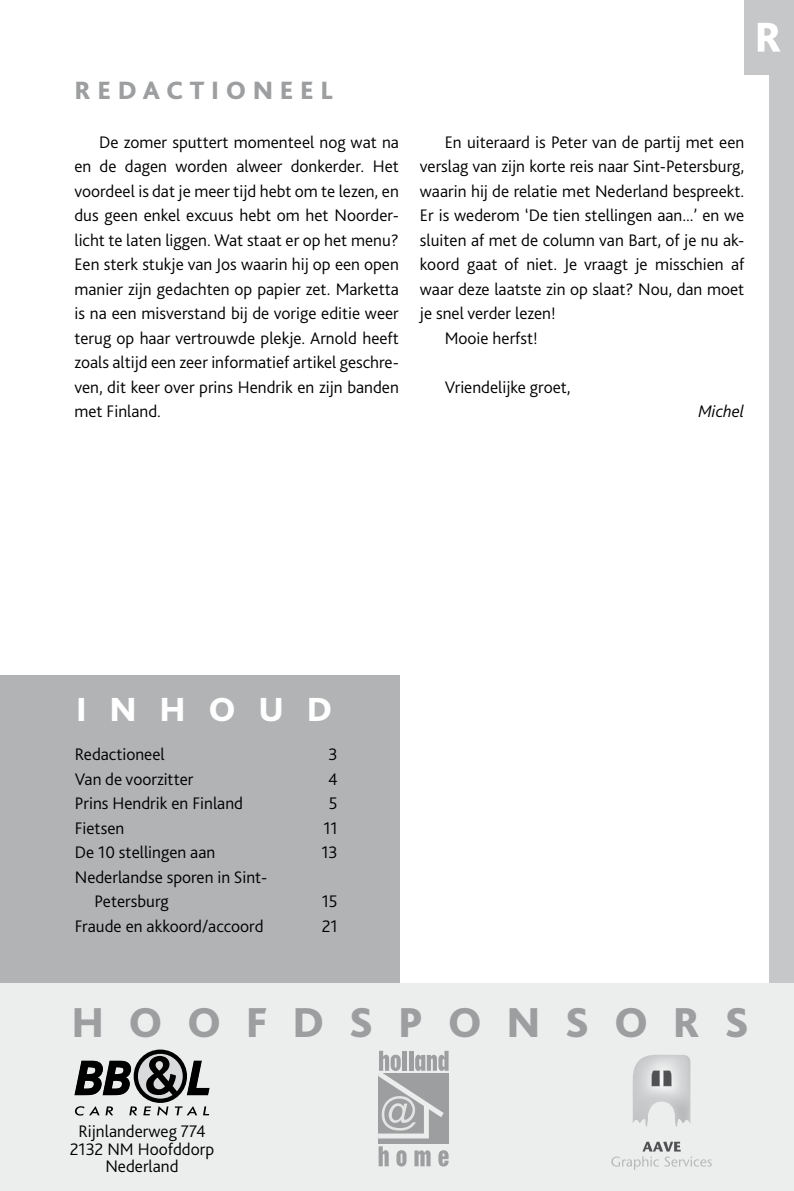
<style>
.page{position:relative;width:794px;height:1191px;background:#fff}
.page>*{position:absolute;margin:0;border:0;box-sizing:border-box;transform-origin:0 0}
.t1{font:800 43.75px "Bliss 2";letter-spacing:.56em;color:#9c9e9f}
.t2{font:800 35px "Bliss 2";letter-spacing:.65em;color:#fff}
.t3{font:800 26.25px "Bliss 2";letter-spacing:.25em;color:#9c9e9f}
.t4{font:300 17.5px/24.5px "Bliss 2";color:#000;text-align:justify}
.t5{font:italic 300 17.5px "Bliss 2";color:#000}
</style>
<div class="page">
<div style="left:769px;top:0;width:25px;height:1191px;background:#c6c7c8"></div>
<div style="left:0;top:675px;width:399px;height:315px;background:#b1b3b4"></div>
<div style="left:0;top:983px;width:794px;height:208px;background:#eceded"></div>
<svg style="left:136px;top:1051px;width:49px;height:49px"></svg>
<div style="left:134px;top:1049px;width:53px;height:54px;border:4px solid #000;border-radius:50%"></div>
<svg style="left:146px;top:1056px;width:31px;height:39px"></svg>
<svg style="left:143px;top:1106px;width:8px;height:9px"></svg>
<svg style="left:157px;top:1106px;width:11px;height:9px"></svg>
<svg style="left:175px;top:1106px;width:22px;height:9px"></svg>
<svg style="left:203px;top:1106px;width:6px;height:9px"></svg>
<svg style="left:74px;top:1060px;width:63px;height:56px"></svg>
<svg style="left:185px;top:1060px;width:25px;height:36px"></svg>
<div style="left:744px;top:0;width:50px;height:74px;background:#c6c7c8"></div>
<svg style="left:757px;top:23px;width:23px;height:29px"></svg>
<svg style="left:378px;top:1146px;width:11px;height:20px"></svg>
<svg style="left:396px;top:1150px;width:10px;height:16px"></svg>
<svg style="left:414px;top:1150px;width:16px;height:16px"></svg>
<svg style="left:438px;top:1150px;width:10px;height:16px"></svg>
<div style="left:378px;top:1073px;width:70px;height:70px;background:linear-gradient(to right,#9c9e9f,#9c9e9f)"></div>
<svg style="left:378px;top:1050px;width:70px;height:88px"></svg>
<img style="left:633px;top:1055px;width:57px;height:72px">
<svg style="left:651px;top:1070px;width:21px;height:16px"></svg>
<svg style="left:611px;top:1141px;width:101px;height:29px"></svg>
<h3 class="t3" style="left:74px;top:74px;width:260px">REDACTIONEEL</h3>
<p class="t4" style="left:74px;top:129px;width:326px;text-indent:25px">De zomer sputtert momenteel nog wat na en de dagen worden alweer donkerder. Het voordeel is dat je meer tijd hebt om te lezen, en dus geen enkel excuus hebt om het Noorder&shy;licht te laten liggen. Wat staat er op het menu?<br>Een sterk stukje van Jos waarin hij op een open manier zijn gedachten op papier zet. Marketta is na een misverstand bij de vorige editie weer terug op haar vertrouwde plekje. Arnold heeft zoals altijd een zeer informatief artikel geschre&shy;ven, dit keer over prins Hendrik en zijn banden met Finland.</p>
<p class="t4" style="left:445px;top:129px;width:301px">En uiteraard is Peter van de partij met een</p>
<p class="t4" style="left:420px;top:154px;width:326px">verslag van zijn korte reis naar Sint-Petersburg,</p>
<p class="t4" style="left:420px;top:178px;width:326px">waarin hij de relatie met Nederland bespreekt.</p>
<p class="t4" style="left:420px;top:203px;width:326px">Er is wederom ‘De tien stellingen aan...’ en we</p>
<p class="t4" style="left:420px;top:227px;width:326px">sluiten af met de column van Bart, of je nu ak-</p>
<p class="t4" style="left:420px;top:252px;width:326px">koord gaat of niet. Je vraagt je misschien af</p>
<p class="t4" style="left:420px;top:276px;width:326px">waar deze laatste zin op slaat? Nou, dan moet</p>
<p class="t4" style="left:420px;top:301px;width:137px">je snel verder lezen!</p>
<p class="t4" style="left:445px;top:325px;width:95px">Mooie herfst!</p>
<p class="t4" style="left:445px;top:374px;width:127px">Vriendelijke groet,</p>
<p class="t5" style="left:698px;top:400px;width:47px">Michel</p>
<h2 class="t2" style="left:76px;top:688px;width:258px">INHOUD</h2>
<p class="t4" style="left:75px;top:742px;width:91px">Redactioneel</p>
<p class="t4" style="left:328px;top:742px;width:11px">3</p>
<p class="t4" style="left:75px;top:766px;width:120px">Van de voorzitter</p>
<p class="t4" style="left:328px;top:766px;width:11px">4</p>
<p class="t4" style="left:75px;top:791px;width:170px">Prins Hendrik en Finland</p>
<p class="t4" style="left:329px;top:791px;width:10px">5</p>
<p class="t4" style="left:75px;top:815px;width:51px">Fietsen</p>
<p class="t4" style="left:323px;top:815px;width:16px">11</p>
<p class="t4" style="left:75px;top:840px;width:142px">De 10 stellingen aan</p>
<p class="t4" style="left:321px;top:840px;width:18px">13</p>
<p class="t4" style="left:95px;top:864px;width:174px;text-indent:-20px">Nederlandse sporen in Sint-<br>Petersburg</p>
<p class="t4" style="left:322px;top:889px;width:18px">15</p>
<p class="t4" style="left:75px;top:913px;width:190px">Fraude en akkoord/accoord</p>
<p class="t4" style="left:322px;top:913px;width:17px">21</p>
<h1 class="t1" style="left:71px;top:995px;width:679px">HOOFDSPONSORS</h1>
<p class="t4" style="left:70px;top:1122px;width:146px;line-height:17.5px;text-align:center">Rijnlanderweg 774<br>2132 NM Hoofddorp<br>Nederland</p>
</div>
